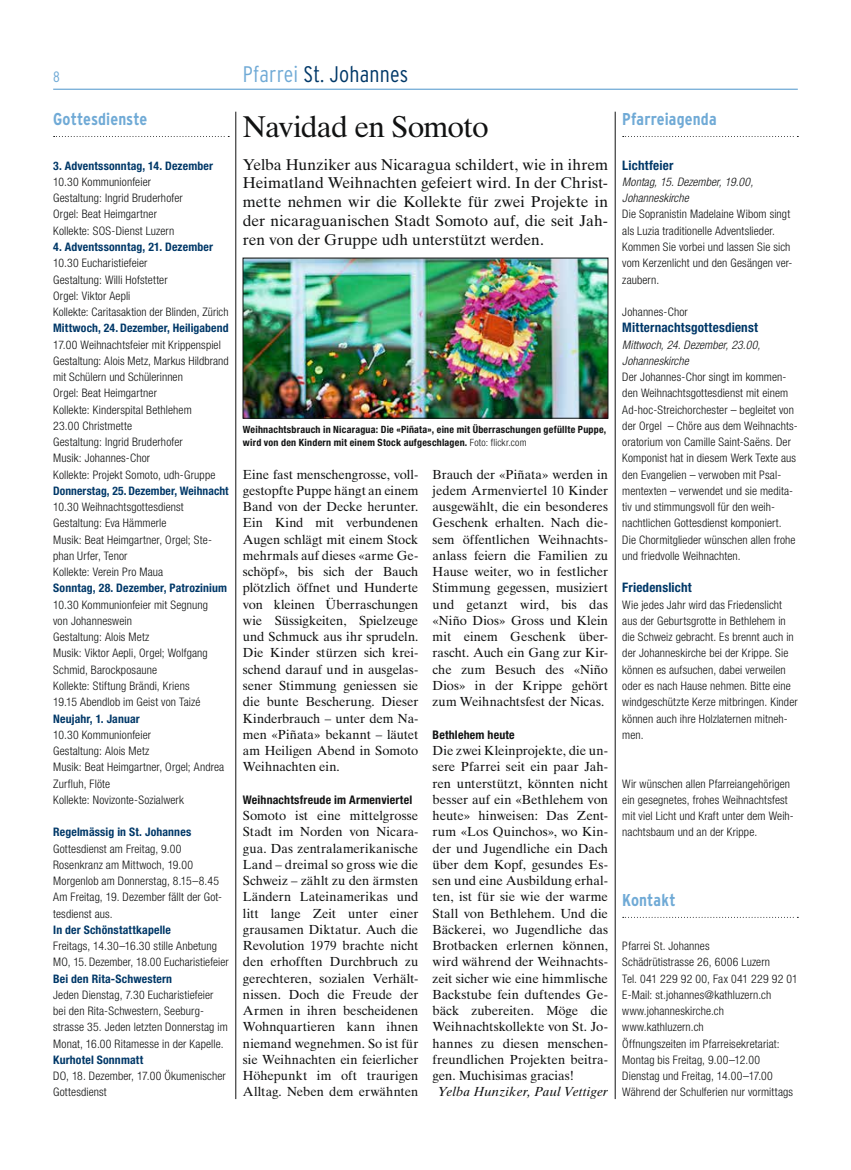
<style>
.page{position:relative;width:851px;height:1170px;background:#fff}
.page>*{position:absolute;margin:0;border:0;box-sizing:border-box;transform-origin:0 0}
.t1{font:30px "Times Ten LT Std";letter-spacing:-.03em;color:#111212}
.t2{font:300 condensed 22.5px "Interstate";letter-spacing:.01em;color:#003868}
.t3{font:700 condensed 17.12px "Interstate";letter-spacing:.005em;color:#70aad6}
.t4{font:15.62px/18.8px "Times Ten LT Std";letter-spacing:-.005em;color:#111212;text-align:justify}
.t5{font:300 condensed 15px "Interstate";color:#70aad6}
.t6{font:13.12px/16.2px "Times Ten LT Std";letter-spacing:-.005em;color:#111212;text-align:justify}
.t7{font:700 condensed 13.12px "Helvetica Neue LT Std";letter-spacing:.015em;color:#003868}
.t8{font:italic 13.12px "Times Ten LT Std";letter-spacing:.005em;color:#111212}
.t9{font:700 condensed 11.88px "Helvetica Neue LT Std";letter-spacing:.015em;color:#111212}
.t10{font:300 condensed 11.75px/16.2px "Helvetica Neue LT Std";letter-spacing:.01em;color:#111212}
.t11{font:700 condensed 11.75px "Helvetica Neue LT Std";letter-spacing:.015em;color:#003868}
.t12{font:italic 300 condensed 11.75px/16.2px "Helvetica Neue LT Std";letter-spacing:.01em;color:#111212}
.t13{font:700 condensed 10px/12.5px "Helvetica Neue LT Std";letter-spacing:.025em;color:#111212}
.s1{color:#70aad6}
.s2{font-weight:300}
</style>
<div class="page">
<hr style="left:53px;top:89px;width:744px;height:1px;background:#70aad6">
<hr style="left:235px;top:112px;width:1px;height:986px;background:#111212">
<hr style="left:615px;top:112px;width:1px;height:986px;background:#111212">
<img style="left:245px;top:260px;width:361px;height:156px">
<div style="left:243px;top:258px;width:365px;height:160px;border:1px solid #111212"></div>
<svg style="left:54px;top:136px;width:175px;height:1px"></svg>
<svg style="left:622px;top:136px;width:176px;height:1px"></svg>
<svg style="left:623px;top:916px;width:175px;height:1px"></svg>
<p class="t5" style="left:53px;top:68px;width:8px">8</p>
<h2 class="t2" style="left:243px;top:62px;width:167px"><span class="s1">Pfarrei</span> St. Johannes</h2>
<h1 class="t1" style="left:243px;top:109px;width:247px">Navidad en Somoto</h1>
<p class="t4" style="left:243px;top:155px;width:366px">Yelba Hunziker aus Nicaragua schildert, wie in ihrem Heimatland Weihnachten gefeiert wird. In der Christ&shy;mette nehmen wir die Kollekte für zwei Projekte in der nicaraguanischen Stadt Somoto auf, die seit Jah&shy;ren von der Gruppe udh unterstützt werden.</p>
<h3 class="t3" style="left:53px;top:110px;width:96px">Gottesdienste</h3>
<p class="t11" style="left:53px;top:158px;width:161px">3. Adventssonntag, 14. Dezember</p>
<p class="t10" style="left:53px;top:173px;width:131px">10.30 Kommunionfeier<br>Gestaltung: Ingrid Bruderhofer<br>Orgel: Beat Heimgartner<br>Kollekte: SOS-Dienst Luzern</p>
<p class="t11" style="left:53px;top:240px;width:161px">4. Adventssonntag, 21. Dezember</p>
<p class="t10" style="left:53px;top:255px;width:177px">10.30 Eucharistiefeier<br>Gestaltung: Willi Hofstetter<br>Orgel: Viktor Aepli<br>Kollekte: Caritasaktion der Blinden, Zürich</p>
<p class="t11" style="left:53px;top:321px;width:177px">Mittwoch, 24. Dezember, Heiligabend</p>
<p class="t10" style="left:53px;top:336px;width:177px">17.00 Weihnachtsfeier mit Krippenspiel<br>Gestaltung: Alois Metz, Markus Hildbrand mit Schülern und Schülerinnen<br>Orgel: Beat Heimgartner<br>Kollekte: Kinderspital Bethlehem<br>23.00 Christmette<br>Gestaltung: Ingrid Bruderhofer<br>Musik: Johannes-Chor<br>Kollekte: Projekt Somoto, udh-Gruppe</p>
<p class="t11" style="left:53px;top:483px;width:177px">Donnerstag, 25. Dezember, Weihnacht</p>
<p class="t10" style="left:53px;top:498px;width:160px">10.30 Weihnachtsgottesdienst<br>Gestaltung: Eva Hämmerle<br>Musik: Beat Heimgartner, Orgel; Ste&shy;phan Urfer, Tenor<br>Kollekte: Verein Pro Maua</p>
<p class="t11" style="left:53px;top:581px;width:175px">Sonntag, 28. Dezember, Patrozinium</p>
<p class="t10" style="left:53px;top:596px;width:156px">10.30 Kommunionfeier mit Segnung von Johanneswein<br>Gestaltung: Alois Metz<br>Musik: Viktor Aepli, Orgel; Wolfgang<br>Schmid, Barockposaune<br>Kollekte: Stiftung Brändi, Kriens<br>19.15 Abendlob im Geist von Taizé</p>
<p class="t11" style="left:53px;top:711px;width:88px">Neujahr, 1. Januar</p>
<p class="t10" style="left:53px;top:726px;width:172px">10.30 Kommunionfeier<br>Gestaltung: Alois Metz<br>Musik: Beat Heimgartner, Orgel; Andrea<br>Zurfluh, Flöte<br>Kollekte: Novizonte-Sozialwerk</p>
<p class="t11" style="left:53px;top:825px;width:139px">Regelmässig in St. Johannes</p>
<p class="t10" style="left:53px;top:840px;width:170px">Gottesdienst am Freitag, 9.00<br>Rosenkranz am Mittwoch, 19.00<br>Morgenlob am Donnerstag, 8.15–8.45<br>Am Freitag, 19. Dezember fällt der Got&shy;tesdienst aus.</p>
<p class="t11" style="left:53px;top:922px;width:119px">In der Schönstattkapelle</p>
<p class="t10" style="left:53px;top:937px;width:177px">Freitags, 14.30–16.30 stille Anbetung<br>MO, 15. Dezember, 18.00 Eucharistiefeier</p>
<p class="t11" style="left:53px;top:971px;width:120px">Bei den Rita-Schwestern</p>
<p class="t10" style="left:53px;top:986px;width:176px">Jeden Dienstag, 7.30 Eucharistiefeier bei den Rita-Schwestern, Seeburg&shy;strasse 35. Jeden letzten Donnerstag im Monat, 16.00 Ritamesse in der Kapelle.</p>
<p class="t11" style="left:53px;top:1052px;width:92px">Kurhotel Sonnmatt</p>
<p class="t10" style="left:53px;top:1067px;width:174px">DO, 18. Dezember, 17.00 Ökumenischer<br>Gottesdienst</p>
<p class="t13" style="left:243px;top:423px;width:365px">Weihnachtsbrauch in Nicaragua: Die «Piñata», eine mit Überraschungen gefüllte Puppe, wird von den Kindern mit einem Stock aufgeschlagen. <span class="s2">Foto: flickr.com</span></p>
<p class="t6" style="left:243px;top:466px;width:177px">Eine fast menschengrosse, voll&shy;gestopfte Puppe hängt an einem Band von der Decke herunter.<br>Ein Kind mit verbundenen Augen schlägt mit einem Stock mehrmals auf dieses «arme Ge&shy;schöpf», bis sich der Bauch plötzlich öffnet und Hunderte von kleinen Überraschungen wie Süssigkeiten, Spielzeuge und Schmuck aus ihr sprudeln.<br>Die Kinder stürzen sich krei&shy;schend darauf und in ausgelas&shy;sener Stimmung geniessen sie die bunte Bescherung. Dieser Kinderbrauch – unter dem Na&shy;men «Piñata» bekannt – läutet am Heiligen Abend in Somoto Weihnachten ein.</p>
<p class="t9" style="left:243px;top:792px;width:171px">Weihnachtsfreude im Armenviertel</p>
<p class="t6" style="left:243px;top:807px;width:177px">Somoto ist eine mittelgrosse Stadt im Norden von Nicara&shy;gua. Das zentralamerikanische Land – dreimal so gross wie die Schweiz – zählt zu den ärmsten Ländern Lateinamerikas und litt lange Zeit unter einer grausamen Diktatur. Auch die Revolution 1979 brachte nicht den erhofften Durchbruch zu gerechteren, sozialen Verhält&shy;nissen. Doch die Freude der Armen in ihren bescheidenen Wohnquartieren kann ihnen niemand wegnehmen. So ist für sie Weihnachten ein feierlicher Höhepunkt im oft traurigen Alltag. Neben dem erwähnten</p>
<p class="t6" style="left:432px;top:466px;width:177px">Brauch der «Piñata» werden in jedem Armenviertel 10 Kinder ausgewählt, die ein besonderes Geschenk erhalten. Nach die&shy;sem öffentlichen Weihnachts&shy;anlass feiern die Familien zu Hause weiter, wo in festlicher Stimmung gegessen, musiziert und getanzt wird, bis das «Niño Dios» Gross und Klein mit einem Geschenk über&shy;rascht. Auch ein Gang zur Kir&shy;che zum Besuch des «Niño Dios» in der Krippe gehört zum Weihnachtsfest der Nicas.</p>
<p class="t9" style="left:432px;top:727px;width:84px">Bethlehem heute</p>
<p class="t6" style="left:432px;top:742px;width:177px">Die zwei Kleinprojekte, die un&shy;sere Pfarrei seit ein paar Jah&shy;ren unterstützt, könnten nicht besser auf ein «Bethlehem von heute» hinweisen: Das Zent&shy;rum «Los Quinchos», wo Kin&shy;der und Jugendliche ein Dach über dem Kopf, gesundes Es&shy;sen und eine Ausbildung erhal&shy;ten, ist für sie wie der warme Stall von Bethlehem. Und die Bäckerei, wo Jugendliche das Brotbacken erlernen können, wird während der Weihnachts&shy;zeit sicher wie eine himmlische Backstube fein duftendes Ge&shy;bäck zubereiten. Möge die Weihnachtskollekte von St. Jo&shy;hannes zu diesen menschen&shy;freundlichen Projekten beitra&shy;gen. Muchisimas gracias!</p>
<p class="t8" style="left:437px;top:1084px;width:172px">Yelba Hunziker, Paul Vettiger</p>
<h3 class="t3" style="left:622px;top:110px;width:96px">Pfarreiagenda</h3>
<p class="t7" style="left:622px;top:157px;width:53px">Lichtfeier</p>
<p class="t12" style="left:622px;top:174px;width:132px">Montag, 15. Dezember, 19.00,<br>Johanneskirche</p>
<p class="t10" style="left:622px;top:206px;width:172px">Die Sopranistin Madelaine Wibom singt als Luzia traditionelle Adventslieder.<br>Kommen Sie vorbei und lassen Sie sich vom Kerzenlicht und den Gesängen ver&shy;zaubern.</p>
<p class="t10" style="left:622px;top:303px;width:67px">Johannes-Chor</p>
<p class="t7" style="left:622px;top:319px;width:137px">Mitternachtsgottesdienst</p>
<p class="t12" style="left:622px;top:336px;width:139px">Mittwoch, 24. Dezember, 23.00,<br>Johanneskirche</p>
<p class="t10" style="left:622px;top:368px;width:175px">Der Johannes-Chor singt im kommen&shy;den Weihnachtsgottesdienst mit einem Ad-hoc-Streichorchester – begleitet von der Orgel – Chöre aus dem Weihnachts&shy;oratorium von Camille Saint-Saëns. Der Komponist hat in diesem Werk Texte aus den Evangelien – verwoben mit Psal&shy;mentexten – verwendet und sie medita&shy;tiv und stimmungsvoll für den weih&shy;nachtlichen Gottesdienst komponiert.<br>Die Chormitglieder wünschen allen frohe und friedvolle Weihnachten.</p>
<p class="t7" style="left:622px;top:579px;width:71px">Friedenslicht</p>
<p class="t10" style="left:622px;top:596px;width:177px">Wie jedes Jahr wird das Friedenslicht aus der Geburtsgrotte in Bethlehem in die Schweiz gebracht. Es brennt auch in der Johanneskirche bei der Krippe. Sie können es aufsuchen, dabei verweilen oder es nach Hause nehmen. Bitte eine windgeschützte Kerze mitbringen. Kinder können auch ihre Holzlaternen mitneh&shy;men.</p>
<p class="t10" style="left:622px;top:775px;width:173px">Wir wünschen allen Pfarreiangehörigen ein gesegnetes, frohes Weihnachtsfest mit viel Licht und Kraft unter dem Weih&shy;nachtsbaum und an der Krippe.</p>
<h3 class="t3" style="left:622px;top:890px;width:55px">Kontakt</h3>
<p class="t10" style="left:622px;top:937px;width:177px">Pfarrei St. Johannes<br>Schädrütistrasse 26, 6006 Luzern<br>Tel. 041 229 92 00, Fax 041 229 92 01<br>E-Mail: st.johannes@kathluzern.ch www.johanneskirche.ch www.kathluzern.ch<br>Öffnungszeiten im Pfarreisekretariat:<br>Montag bis Freitag, 9.00–12.00<br>Dienstag und Freitag, 14.00–17.00<br>Während der Schulferien nur vormittags</p>
</div>
